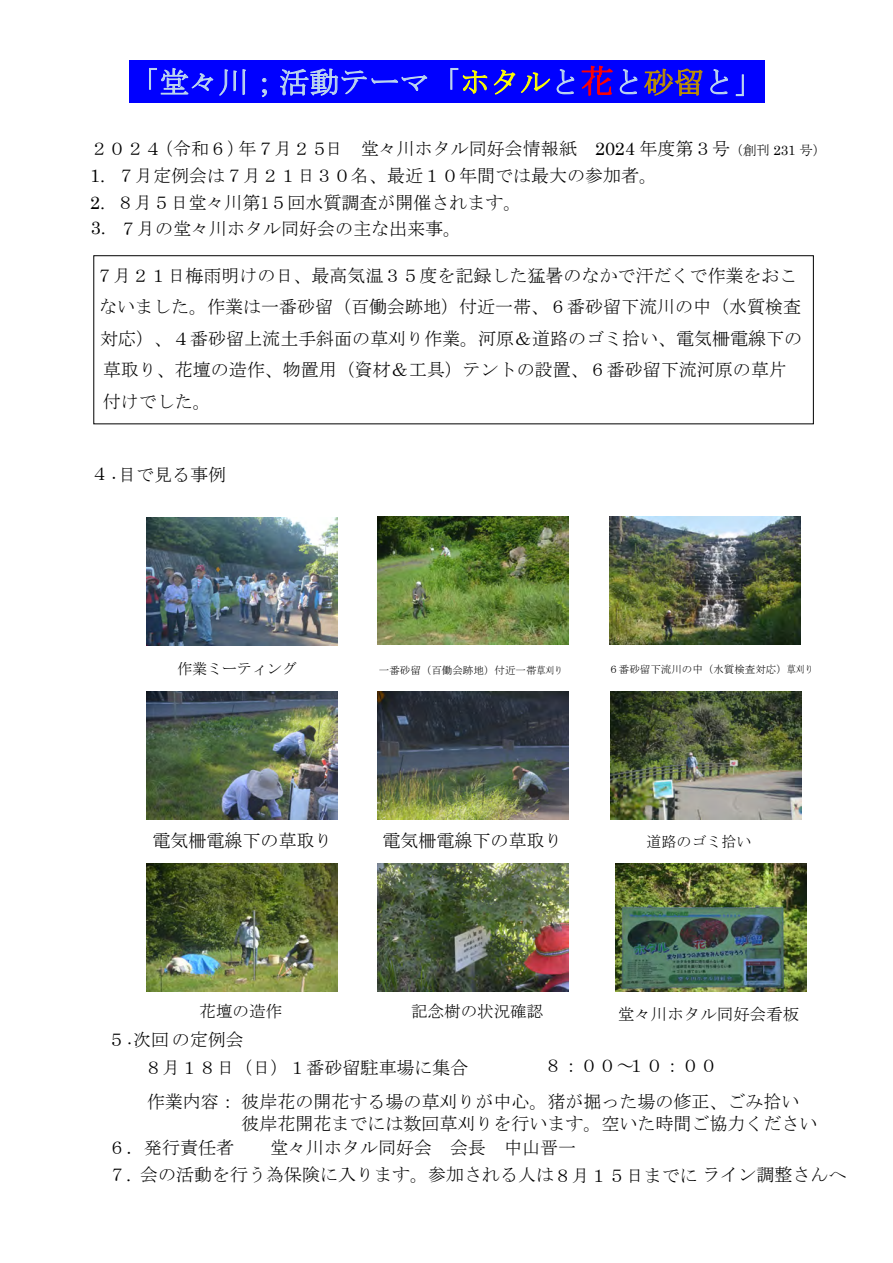
<style>
.page{position:relative;width:893px;height:1263px;background:#fff}
.page>*{position:absolute;margin:0;border:0;box-sizing:border-box;transform-origin:0 0}
.t1{font:30px "MS Mincho";color:#bdd6ee}
.t2{font:18px/31.5px "MS Mincho";color:#000}
.t3{font:18px "Century";color:#000}
.t4{font:16.5px "MS Mincho";color:#000}
.t5{font:15px "MS Mincho";color:#000}
.t6{font:10.5px "MS Mincho";color:#000}
.s1{color:#ff0}
.s2{font-size:33px;color:#f00}
.s3{color:#bf8f00}
.s4{font-family:"Century"}
.s5{font-size:13.5px}
.s6{font-family:"Century";font-size:13.5px}
</style>
<div class="page">
<div style="left:378px;top:700px;width:191px;height:125px;background:linear-gradient(to right,#fff,#fff)"></div>
<div style="left:129px;top:60px;width:635px;height:42px;background:#00f"></div>
<svg style="left:149px;top:68px;width:97px;height:28px"></svg>
<svg style="left:261px;top:78px;width:6px;height:20px"></svg>
<svg style="left:280px;top:68px;width:148px;height:28px"></svg>
<svg style="left:450px;top:68px;width:38px;height:26px"></svg>
<svg style="left:494px;top:69px;width:56px;height:26px"></svg>
<svg style="left:556px;top:69px;width:19px;height:26px"></svg>
<svg style="left:581px;top:65px;width:32px;height:31px"></svg>
<svg style="left:619px;top:69px;width:19px;height:26px"></svg>
<svg style="left:644px;top:68px;width:58px;height:28px"></svg>
<svg style="left:710px;top:69px;width:18px;height:26px"></svg>
<svg style="left:735px;top:74px;width:9px;height:22px"></svg>
<div style="left:93px;top:255px;width:721px;height:169px;border:1px solid #000"></div>
<img style="left:146px;top:518px;width:192px;height:128px">
<img style="left:377px;top:517px;width:192px;height:128px">
<img style="left:609px;top:517px;width:191px;height:128px">
<img style="left:146px;top:691px;width:192px;height:128px">
<img style="left:378px;top:691px;width:191px;height:128px">
<img style="left:610px;top:691px;width:192px;height:128px">
<img style="left:146px;top:863px;width:192px;height:128px">
<img style="left:378px;top:863px;width:191px;height:128px">
<img style="left:615px;top:863px;width:192px;height:128px">
<h1 class="t1" style="left:129px;top:67px;width:637px">「堂々川；活動テーマ「<span class="s1">ホタル</span>と<span class="s2">花</span>と<span class="s3">砂留</span>と」</h1>
<p class="t2" style="left:90px;top:133px;width:738px">２０２４（令和６）年７月２５日 堂々川ホタル同好会情報紙 <span class="s4">2024</span> 年度第３号<span class="s5">（創刊</span> <span class="s6">231</span> <span class="s5">号）</span></p>
<p class="t2" style="left:90px;top:160px;width:569px"><span class="s4">1.</span> ７月定例会は７月２１日３０名、最近１０年間では最大の参加者。</p>
<p class="t3" style="left:90px;top:187px;width:17px">2.</p>
<p class="t2" style="left:117px;top:187px;width:406px">８月５日堂々川第1５回水質調査が開催されます。</p>
<p class="t2" style="left:91px;top:212px;width:372px"><span class="s4">3.</span> ７月の堂々川ホタル同好会の主な出来事。</p>
<p class="t2" style="left:95px;top:259px;width:708px">７月２１日梅雨明けの日、最高気温３５度を記録した猛暑のなかで汗だくで作業をおこないました。作業は一番砂留（百働会跡地）付近一帯、６番砂留下流川の中（水質検査対応）、４番砂留上流土手斜面の草刈り作業。河原＆道路のゴミ拾い、電気柵電線下の草取り、花壇の造作、物置用（資材＆工具）テントの設置、６番砂留下流河原の草片<br>付けでした。</p>
<p class="t2" style="left:91px;top:458px;width:137px">４．目で見る事例</p>
<p class="t5" style="left:177px;top:661px;width:122px">作業ミーティング</p>
<p class="t6" style="left:379px;top:665px;width:186px">一番砂留（百働会跡地）付近一帯草刈り</p>
<p class="t6" style="left:608px;top:664px;width:207px">６番砂留下流川の中（水質検査対応）草刈り</p>
<p class="t2" style="left:153px;top:825px;width:181px">電気柵電線下の草取り</p>
<p class="t2" style="left:383px;top:824px;width:181px">電気柵電線下の草取り</p>
<p class="t5" style="left:646px;top:834px;width:106px">道路のゴミ拾い</p>
<p class="t4" style="left:200px;top:1002px;width:84px">花壇の造作</p>
<p class="t4" style="left:411px;top:1003px;width:133px">記念樹の状況確認</p>
<p class="t4" style="left:618px;top:1005px;width:183px">堂々川ホタル同好会看板</p>
<p class="t2" style="left:107px;top:1024px;width:138px">５<span class="s4">.</span>次回の定例会</p>
<p class="t2" style="left:147px;top:1047px;width:654px;line-height:36px;text-indent:397px">８：００～１０：００<br>作業内容：彼岸花の開花する場の草刈りが中心。猪が掘った場の修正、ごみ拾い</p>
<p class="t2" style="left:241px;top:1107px;width:577px">彼岸花開花までには数回草刈りを行います。空いた時間ご協力ください</p>
<p class="t2" style="left:108px;top:1132px;width:128px">６．発行責任者</p>
<p class="t2" style="left:270px;top:1132px;width:308px">堂々川ホタル同好会 会長 中山晋一</p>
<p class="t2" style="left:108px;top:1159px;width:740px">７<span class="s4">.</span> 会の活動を行う為保険に入ります。参加される人は８月１５日までにライン調整さんへ</p>
<p class="t2" style="left:145px;top:1052px;width:326px">８月１８日（日）１番砂留駐車場に集合</p>
</div>
